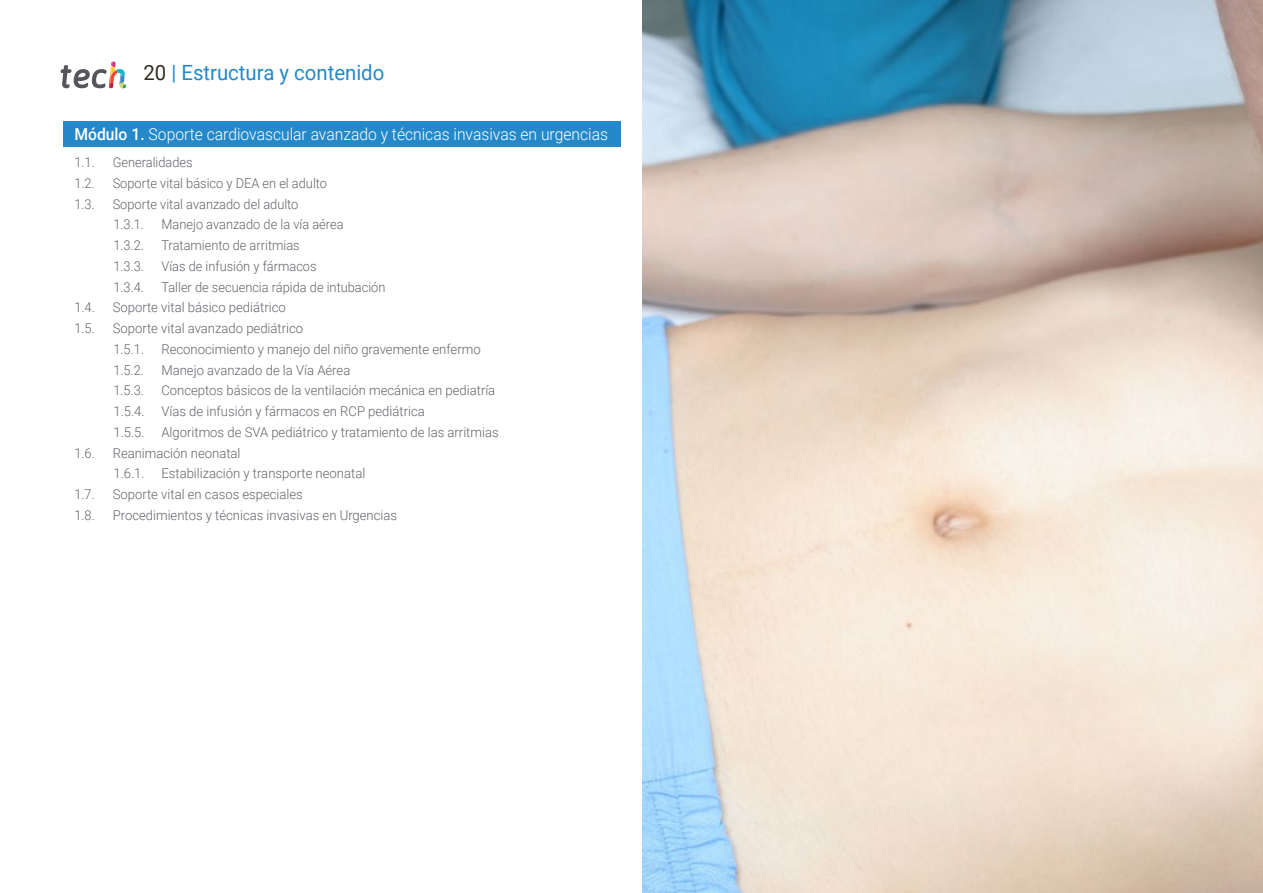
<style>
.page{position:relative;width:1263px;height:893px;background:#fff}
.page>*{position:absolute;margin:0;border:0;box-sizing:border-box;transform-origin:0 0}
.t1{font:21px "Roboto";color:#2488c9}
.t2{font:300 16.5px "Roboto";color:#fff;scale:.95 1}
.t3{font:300 13.5px/20.7px "Roboto";color:#61646a}
.t4{font:300 13.5px/20.7px "Roboto";color:#61646a;scale:.95 1}
.s1{color:#312e20}
.s2{font-weight:500}
</style>
<div class="page">
<div style="left:63px;top:121px;width:558px;height:25px;background:#2488c9"></div>
<img style="left:642px;top:0;width:621px;height:893px">
<svg style="left:61px;top:62px;width:65px;height:27px"></svg>
<h1 class="t1" style="left:144px;top:57px;width:242px"><span class="s1">20</span> | Estructura y contenido</h1>
<p class="t2" style="left:74px;top:123px;width:563px"><span class="s2">Módulo 1.</span> Soporte cardiovascular avanzado y técnicas invasivas en urgencias</p>
<p class="t4" style="left:74px;top:151px;width:23px">1.1.</p>
<p class="t4" style="left:113px;top:151px;width:86px">Generalidades</p>
<p class="t4" style="left:74px;top:172px;width:23px">1.2.</p>
<p class="t4" style="left:113px;top:172px;width:227px">Soporte vital básico y DEA en el adulto</p>
<p class="t4" style="left:74px;top:193px;width:23px">1.3.</p>
<p class="t4" style="left:113px;top:193px;width:197px">Soporte vital avanzado del adulto<br>1.3.1.</p>
<p class="t4" style="left:161px;top:214px;width:193px">Manejo avanzado de la vía aérea</p>
<p class="t4" style="left:113px;top:234px;width:34px">1.3.2.</p>
<p class="t4" style="left:161px;top:234px;width:147px">Tratamiento de arritmias</p>
<p class="t4" style="left:113px;top:255px;width:34px">1.3.3.</p>
<p class="t4" style="left:161px;top:255px;width:165px">Vías de infusión y fármacos</p>
<p class="t4" style="left:113px;top:276px;width:34px">1.3.4.</p>
<p class="t4" style="left:161px;top:276px;width:237px">Taller de secuencia rápida de intubación</p>
<p class="t4" style="left:74px;top:297px;width:23px">1.4.</p>
<p class="t3" style="left:113px;top:297px;width:175px">Soporte vital básico pediátrico</p>
<p class="t4" style="left:74px;top:317px;width:23px">1.5.</p>
<p class="t3" style="left:113px;top:317px;width:192px">Soporte vital avanzado pediátrico<br>1.5.1.</p>
<p class="t3" style="left:161px;top:338px;width:321px">Reconocimiento y manejo del niño gravemente enfermo</p>
<p class="t4" style="left:113px;top:359px;width:34px">1.5.2.</p>
<p class="t3" style="left:161px;top:359px;width:190px">Manejo avanzado de la Vía Aérea</p>
<p class="t4" style="left:113px;top:380px;width:34px">1.5.3.</p>
<p class="t3" style="left:113px;top:380px;width:387px;text-indent:48px">Conceptos básicos de la ventilación mecánica en pediatría<br>1.5.4. Vías de infusión y fármacos en RCP pediátrica<br>1.5.5. Algoritmos de SVA pediátrico y tratamiento de las arritmias</p>
<p class="t4" style="left:74px;top:442px;width:23px">1.6.</p>
<p class="t3" style="left:113px;top:442px;width:254px">Reanimación neonatal<br>1.6.1. Estabilización y transporte neonatal</p>
<p class="t4" style="left:74px;top:483px;width:23px">1.7.</p>
<p class="t3" style="left:113px;top:483px;width:192px">Soporte vital en casos especiales</p>
<p class="t4" style="left:74px;top:504px;width:23px">1.8.</p>
<p class="t3" style="left:113px;top:504px;width:286px">Procedimientos y técnicas invasivas en Urgencias</p>
</div>
